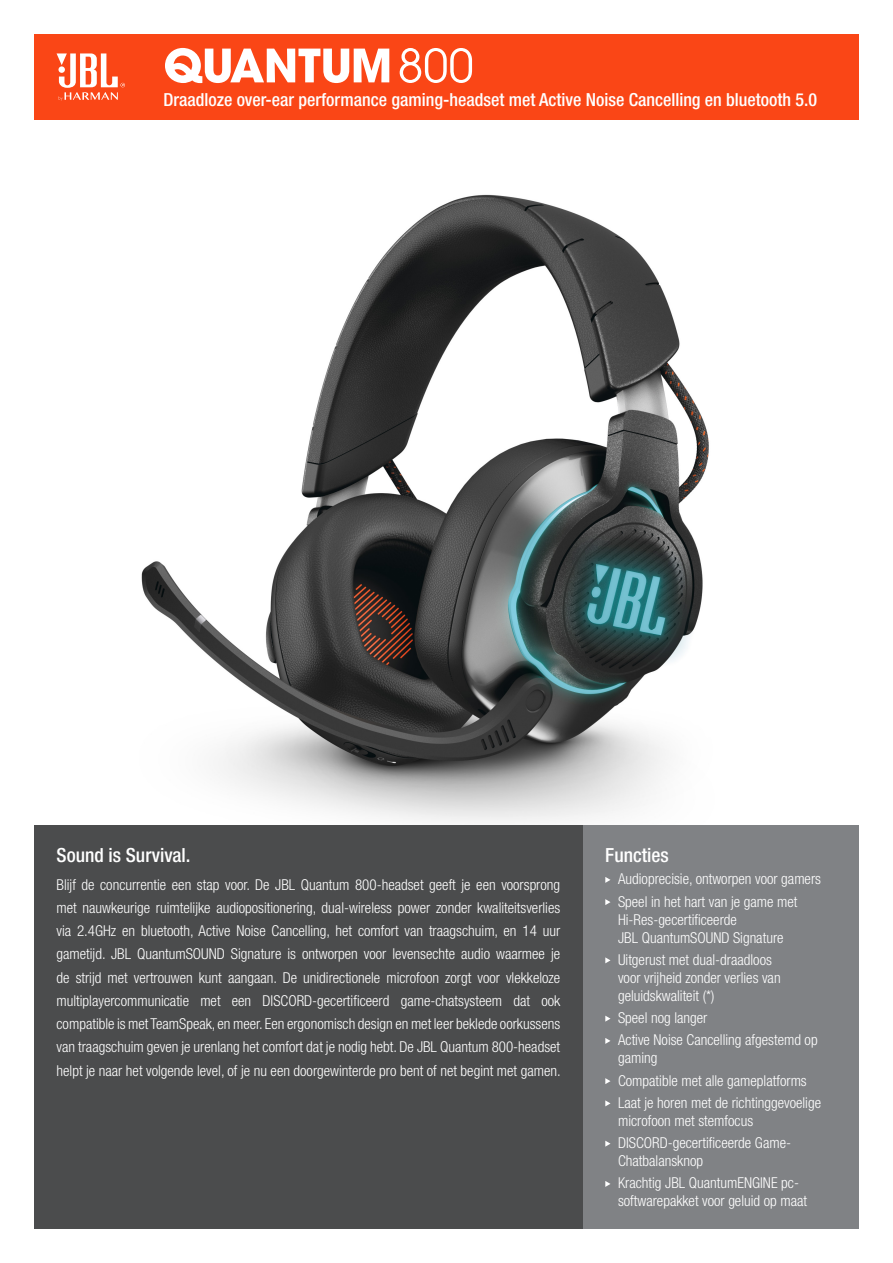
<style>
.page{position:relative;width:893px;height:1263px;background:#fff}
.page>*{position:absolute;margin:0;border:0;box-sizing:border-box;transform-origin:0 0}
.t1{font:700 50.7px "Avant Gard Goth EF";color:#fff}
.t2{font:500 condensed 19.5px "Helvetica Neue LT Pro";color:#fff}
.t3{font:500 condensed 18px "Helvetica Neue LT Pro";color:#fff}
.t4{font:300 condensed 15px/18px "Helvetica Neue LT Pro";color:#fff}
.s1{font-weight:400}
</style>
<div class="page">
<img style="left:34px;top:119px;width:822px;height:707px">
<div style="left:34px;top:34px;width:825px;height:85px;background:#fa4616"></div>
<svg style="left:57px;top:53px;width:68px;height:48px"></svg>
<div style="left:583px;top:826px;width:276px;height:403px;background:#808285"></div>
<svg style="left:605px;top:877px;width:5px;height:6px"></svg>
<svg style="left:605px;top:899px;width:5px;height:6px"></svg>
<svg style="left:605px;top:957px;width:5px;height:6px"></svg>
<svg style="left:605px;top:1015px;width:5px;height:7px"></svg>
<svg style="left:605px;top:1038px;width:5px;height:6px"></svg>
<svg style="left:605px;top:1078px;width:5px;height:6px"></svg>
<svg style="left:605px;top:1100px;width:5px;height:6px"></svg>
<svg style="left:605px;top:1141px;width:5px;height:6px"></svg>
<svg style="left:605px;top:1181px;width:5px;height:6px"></svg>
<div style="left:34px;top:826px;width:549px;height:403px;background:#4b4c4d"></div>
<p class="t1" style="left:163px;top:35px;width:312px">QUANTUM <span class="s1">800</span></p>
<p class="t3" style="left:163px;top:89px;width:655px">Draadloze over-ear performance gaming-headset met Active Noise Cancelling en bluetooth 5.0</p>
<p class="t2" style="left:57px;top:843px;width:136px">Sound is Survival.</p>
<p class="t4" style="left:57px;top:872px;width:506px;line-height:23.2px;text-align:justify">Blijf de concurrentie een stap voor. De JBL Quantum 800-headset geeft je een voorsprong met nauwkeurige ruimtelijke audiopositionering, dual-wireless power zonder kwaliteitsverlies via 2.4GHz en bluetooth, Active Noise Cancelling, het comfort van traagschuim, en 14 uur gametijd. JBL QuantumSOUND Signature is ontworpen voor levensechte audio waarmee je de strijd met vertrouwen kunt aangaan. De unidirectionele microfoon zorgt voor vlekkeloze multiplayercommunicatie met een DISCORD-gecertificeerd game-chatsysteem dat ook compatible is met TeamSpeak, en meer. Een ergonomisch design en met leer beklede oorkussens van traagschuim geven je urenlang het comfort dat je nodig hebt. De JBL Quantum 800-headset helpt je naar het volgende level, of je nu een doorgewinterde pro bent of net begint met gamen.</p>
<p class="t2" style="left:605px;top:843px;width:65px">Functies</p>
<p class="t4" style="left:618px;top:870px;width:204px">Audioprecisie, ontworpen voor gamers</p>
<p class="t4" style="left:618px;top:892px;width:181px">Speel in het hart van je game met<br>Hi-Res-gecertificeerde<br>JBL QuantumSOUND Signature</p>
<p class="t4" style="left:618px;top:950px;width:164px">Uitgerust met dual-draadloos voor vrijheid zonder verlies van geluidskwaliteit (*)</p>
<p class="t4" style="left:618px;top:1009px;width:91px">Speel nog langer</p>
<p class="t4" style="left:618px;top:1031px;width:201px">Active Noise Cancelling afgestemd op gaming</p>
<p class="t4" style="left:618px;top:1071px;width:190px">Compatible met alle gameplatforms</p>
<p class="t4" style="left:618px;top:1093px;width:205px">Laat je horen met de richtinggevoelige microfoon met stemfocus</p>
<p class="t4" style="left:618px;top:1134px;width:174px">DISCORD-gecertificeerde Game-<br>Chatbalansknop</p>
<p class="t4" style="left:618px;top:1174px;width:191px">Krachtig JBL QuantumENGINE pc&shy;softwarepakket voor geluid op maat</p>
</div>
